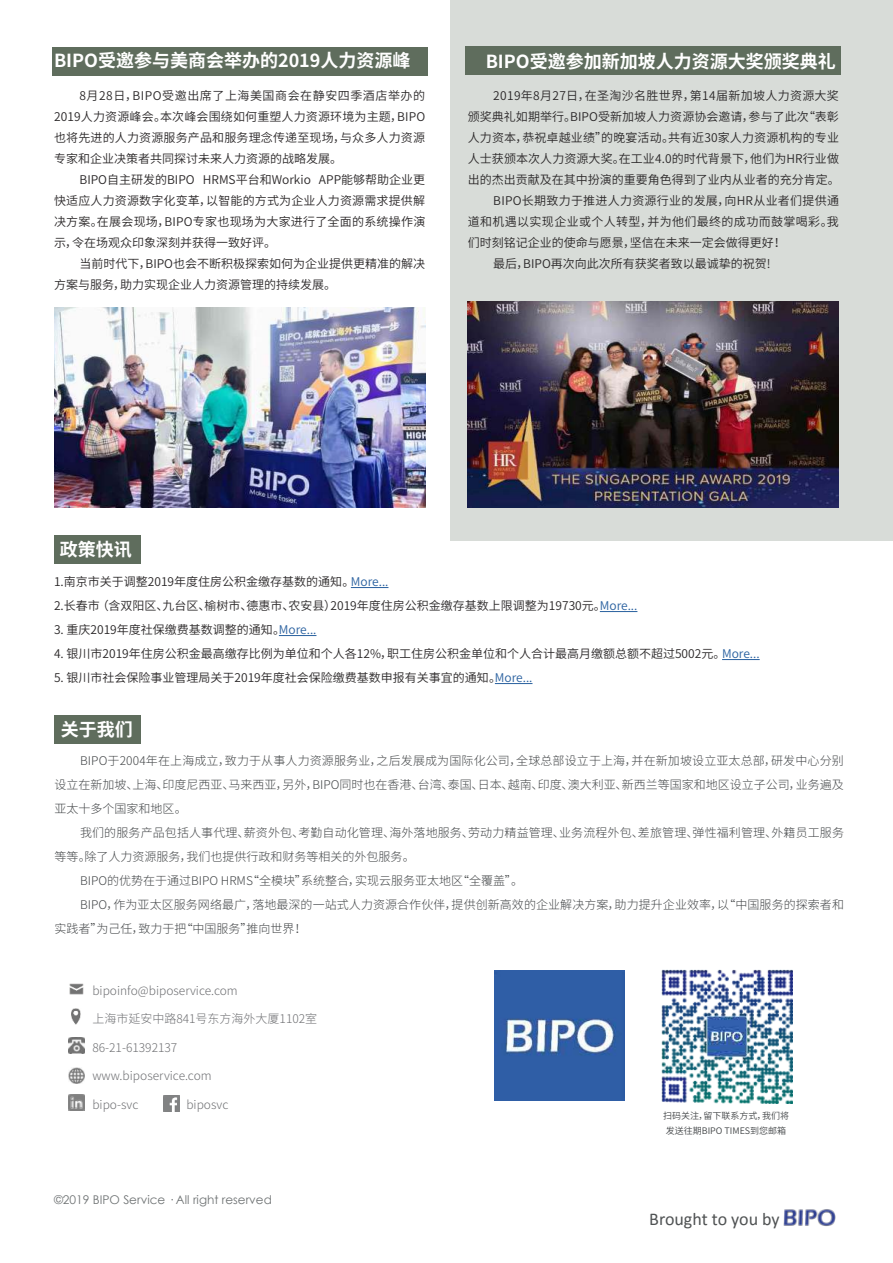
<style>
.page{position:relative;width:893px;height:1263px;background:#fff}
.page>*{position:absolute;margin:0;border:0;box-sizing:border-box;transform-origin:0 0}
.t1{font:700 18px "Source Han Sans CN";color:#fff}
.t2{font:18px "Calibri";color:#505354}
.t3{font:12px/21px "Source Han Sans CN";color:#2b2829}
.t4{font:300 12px/24px "Source Han Sans CN";color:#434648;text-align:justify}
.t5{font:300 12px "Source Han Sans CN";color:#6f7073}
.t6{font:12px "Century Gothic";color:#6f7374}
.t7{font:12px "Source Han Sans CN";letter-spacing:.025em;color:#2b2829}
.t8{font:12px "Source Han Sans CN";letter-spacing:.02em;color:#2b2829}
.t9{font:12px "Source Han Sans CN";letter-spacing:.03em;color:#2b2829}
.t10{font:9px/15px "Source Han Sans CN";color:#434648;text-align:center}
.s1{color:#29609f}
</style>
<div class="page">
<svg style="left:451px;top:0;width:442px;height:540px;background:#cfd3cf"></svg>
<div style="left:54px;top:716px;width:86px;height:28px;background:#5f6d5d"></div>
<div style="left:52px;top:47px;width:375px;height:28px;background:#5f6d5d"></div>
<img style="left:784px;top:1209px;width:52px;height:18px">
<img style="left:661px;top:969px;width:132px;height:134px">
<img style="left:495px;top:970px;width:129px;height:130px">
<img style="left:68px;top:1067px;width:17px;height:16px">
<img style="left:71px;top:1008px;width:10px;height:17px">
<img style="left:68px;top:1037px;width:17px;height:16px">
<img style="left:69px;top:983px;width:15px;height:12px">
<img style="left:68px;top:1094px;width:17px;height:16px">
<img style="left:163px;top:1095px;width:17px;height:17px">
<hr style="left:351px;top:587px;width:37px;height:1px;background:#29609f">
<hr style="left:600px;top:611px;width:37px;height:1px;background:#29609f">
<hr style="left:279px;top:635px;width:37px;height:1px;background:#29609f">
<hr style="left:722px;top:659px;width:38px;height:1px;background:#29609f">
<hr style="left:495px;top:683px;width:37px;height:1px;background:#29609f">
<img style="left:468px;top:301px;width:371px;height:206px">
<img style="left:54px;top:308px;width:371px;height:199px">
<div style="left:54px;top:536px;width:86px;height:28px;background:#5f6d5d"></div>
<h1 class="t1" style="left:54px;top:51px;width:358px">BIPO受邀参与美商会举办的2019人力资源峰</h1>
<p class="t3" style="left:54px;top:86px;width:373px;text-align:justify;text-indent:26px">8月28日，BIPO受邀出席了上海美国商会在静安四季酒店举办的2019人力资源峰会。本次峰会围绕如何重塑人力资源环境为主题，BIPO也将先进的人力资源服务产品和服务理念传递至现场，与众多人力资源专家和企业决策者共同探讨未来人力资源的战略发展。</p>
<p class="t3" style="left:54px;top:170px;width:373px;text-align:justify;text-indent:26px">BIPO自主研发的BIPO HRMS平台和Workio APP能够帮助企业更快适应人力资源数字化变革，以智能的方式为企业人力资源需求提供解决方案。在展会现场，BIPO专家也现场为大家进行了全面的系统操作演示，令在场观众印象深刻并获得一致好评。</p>
<p class="t3" style="left:54px;top:254px;width:373px;text-indent:26px">当前时代下，BIPO也会不断积极探索如何为企业提供更精准的解决方案与服务，助力实现企业人力资源管理的持续发展。</p>
<h1 class="t1" style="left:486px;top:51px;width:352px">BIPO受邀参加新加坡人力资源大奖颁奖典礼</h1>
<p class="t7" style="left:493px;top:89px;width:347px">2019年8月27日，在圣淘沙名胜世界，第14届新加坡人力资源大奖</p>
<p class="t3" style="left:468px;top:107px;width:373px">颁奖典礼如期举行。BIPO受新加坡人力资源协会邀请，参与了此次“表彰</p>
<p class="t3" style="left:468px;top:128px;width:373px">人力资本，恭祝卓越业绩”的晚宴活动。共有近30家人力资源机构的专业</p>
<p class="t3" style="left:468px;top:149px;width:373px">人士获颁本次人力资源大奖。在工业4.0的时代背景下，他们为HR行业做</p>
<p class="t3" style="left:468px;top:170px;width:374px">出的杰出贡献及在其中扮演的重要角色得到了业内从业者的充分肯定。</p>
<p class="t8" style="left:493px;top:194px;width:347px">BIPO长期致力于推进人力资源行业的发展，向HR从业者们提供通</p>
<p class="t9" style="left:468px;top:215px;width:373px">道和机遇以实现企业或个人转型，并为他们最终的成功而鼓掌喝彩。我</p>
<p class="t3" style="left:468px;top:233px;width:319px">们时刻铭记企业的使命与愿景，坚信在未来一定会做得更好！</p>
<p class="t3" style="left:493px;top:254px;width:279px">最后，BIPO再次向此次所有获奖者致以最诚挚的祝贺!</p>
<h1 class="t1" style="left:60px;top:539px;width:73px">政策快讯</h1>
<p class="t3" style="left:54px;top:570px;width:585px;line-height:24px">1.南京市关于调整2019年度住房公积金缴存基数的通知。<span class="s1">More...<br></span>2.长春市 （含双阳区、九台区、榆树市、德惠市、农安县）2019年度住房公积金缴存基数上限调整为19730元。<span class="s1">More...</span></p>
<p class="t3" style="left:54px;top:619px;width:264px">3. 重庆2019年度社保缴费基数调整的通知。<span class="s1">More...</span></p>
<p class="t3" style="left:54px;top:643px;width:707px">4. 银川市2019年住房公积金最高缴存比例为单位和个人各12%，职工住房公积金单位和个人合计最高月缴额总额不超过5002元。<span class="s1">More...</span></p>
<p class="t3" style="left:54px;top:667px;width:480px">5. 银川市社会保险事业管理局关于2019年度社会保险缴费基数申报有关事宜的通知。<span class="s1">More...</span></p>
<h1 class="t1" style="left:61px;top:719px;width:74px">关于我们</h1>
<p class="t4" style="left:55px;top:748px;width:791px;text-indent:26px">BIPO于2004年在上海成立，致力于从事人力资源服务业，之后发展成为国际化公司，全球总部设立于上海，并在新加坡设立亚太总部，研发中心分别设立在新加坡、上海、印度尼西亚、马来西亚，另外，BIPO同时也在香港、台湾、泰国、日本、越南、印度、澳大利亚、新西兰等国家和地区设立子公司，业务遍及亚太十多个国家和地区。</p>
<p class="t4" style="left:80px;top:820px;width:765px">我们的服务产品包括人事代理、薪资外包、考勤自动化管理、海外落地服务、劳动力精益管理、业务流程外包、差旅管理、弹性福利管理、外籍员工服务</p>
<p class="t4" style="left:55px;top:844px;width:362px">等等。除了人力资源服务，我们也提供行政和财务等相关的外包服务。</p>
<p class="t4" style="left:80px;top:868px;width:445px">BIPO的优势在于通过BIPO HRMS“全模块”系统整合，实现云服务亚太地区“全覆盖”。</p>
<p class="t4" style="left:80px;top:892px;width:765px">BIPO，作为亚太区服务网络最广，落地最深的一站式人力资源合作伙伴，提供创新高效的企业解决方案，助力提升企业效率，以“中国服务的探索者和</p>
<p class="t4" style="left:55px;top:916px;width:254px">实践者”为己任，致力于把“中国服务”推向世界！</p>
<p class="t5" style="left:92px;top:983px;width:147px">bipoinfo@biposervice.com</p>
<p class="t5" style="left:92px;top:1012px;width:226px">上海市延安中路841号东方海外大厦1102室</p>
<p class="t5" style="left:92px;top:1040px;width:87px">86-21-61392137</p>
<p class="t5" style="left:92px;top:1069px;width:121px">www.biposervice.com</p>
<p class="t5" style="left:92px;top:1097px;width:48px">bipo-svc</p>
<p class="t5" style="left:186px;top:1097px;width:43px">biposvc</p>
<p class="t6" style="left:54px;top:1195px;width:219px">©️2019 BIPO Service · All right reserved</p>
<p class="t10" style="left:663px;top:1108px;width:127px">扫码关注，留下联系方式，我们将发送往期BIPO TIMES到您邮箱</p>
<h1 class="t2" style="left:649px;top:1212px;width:132px">Brought to you by</h1>
</div>
